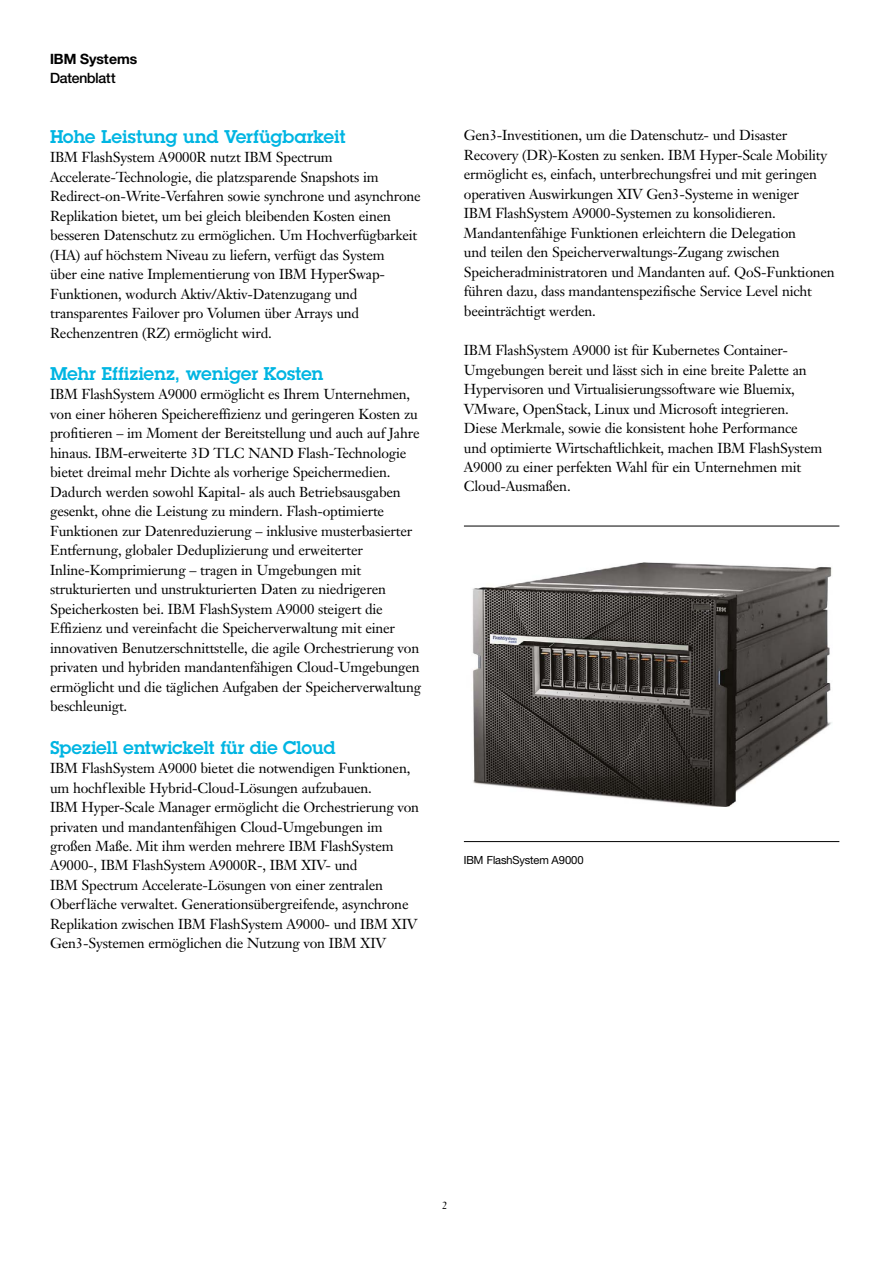
<style>
.page{position:relative;width:893px;height:1263px;background:#fff}
.page>*{position:absolute;margin:0;border:0;box-sizing:border-box;transform-origin:0 0}
.t1{font:600 18px "Lubalinfor IBM";color:#00b5e2}
.t2{font:14.25px/19.5px "Janson Text LT Pro";letter-spacing:-.015em;color:#000}
.t3{font:500 14.25px "Helv Neuefor IBM";letter-spacing:-.01em;color:#000}
.t4{font:700 14.25px "Helv Neuefor IBM";color:#000}
.t5{font:11.25px "Helv Neuefor IBM";letter-spacing:-.005em;color:#000}
.t6{font:10.5px "Janson Text LT Pro";color:#000}
</style>
<div class="page">
<hr style="left:464px;top:526px;width:375px;height:1px;background:#000">
<hr style="left:464px;top:841px;width:375px;height:1px;background:#000">
<img style="left:472px;top:562px;width:360px;height:244px">
<p class="t4" style="left:50px;top:50px;width:89px">IBM Systems</p>
<p class="t3" style="left:50px;top:70px;width:67px">Datenblatt</p>
<h2 class="t1" style="left:50px;top:124px;width:297px">Hohe Leistung und Verfügbarkeit</h2>
<p class="t2" style="left:50px;top:147px;width:372px">IBM FlashSystem A9000R nutzt IBM Spectrum Accelerate-Technologie, die platzsparende Snapshots im Redirect-on-Write-Verfahren sowie synchrone und asynchrone Replikation bietet, um bei gleich bleibenden Kosten einen besseren Datenschutz zu ermöglichen. Um Hochverfügbarkeit (HA) auf höchstem Niveau zu liefern, verfügt das System<br>über eine native Implementierung von IBM HyperSwap-Funktionen, wodurch Aktiv/Aktiv-Datenzugang und transparentes Failover pro Volumen über Arrays und Rechenzentren (RZ) ermöglicht wird.</p>
<h2 class="t1" style="left:50px;top:361px;width:275px">Mehr Effizienz, weniger Kosten</h2>
<p class="t2" style="left:50px;top:385px;width:372px">IBM FlashSystem A9000 ermöglicht es Ihrem Unternehmen, von einer höheren Speichereffizienz und geringeren Kosten zu profitieren – im Moment der Bereitstellung und auch auf Jahre hinaus. IBM-erweiterte 3D TLC NAND Flash-Technologie bietet dreimal mehr Dichte als vorherige Speichermedien.<br>Dadurch werden sowohl Kapital- als auch Betriebsausgaben gesenkt, ohne die Leistung zu mindern. Flash-optimierte Funktionen zur Datenreduzierung – inklusive musterbasierter Entfernung, globaler Deduplizierung und erweiterter Inline-Komprimierung – tragen in Umgebungen mit strukturierten und unstrukturierten Daten zu niedrigeren Speicherkosten bei. IBM FlashSystem A9000 steigert die Effizienz und vereinfacht die Speicherverwaltung mit einer innovativen Benutzerschnittstelle, die agile Orchestrierung von privaten und hybriden mandantenfähigen Cloud-Umgebungen ermöglicht und die täglichen Aufgaben der Speicherverwaltung beschleunigt.</p>
<h2 class="t1" style="left:50px;top:735px;width:287px">Speziell entwickelt für die Cloud</h2>
<p class="t2" style="left:50px;top:758px;width:370px">IBM FlashSystem A9000 bietet die notwendigen Funktionen, um hochflexible Hybrid-Cloud-Lösungen aufzubauen.<br>IBM Hyper-Scale Manager ermöglicht die Orchestrierung von privaten und mandantenfähigen Cloud-Umgebungen im großen Maße. Mit ihm werden mehrere IBM FlashSystem A9000-, IBM FlashSystem A9000R-, IBM XIV- und<br>IBM Spectrum Accelerate-Lösungen von einer zentralen Oberfläche verwaltet. Generationsübergreifende, asynchrone Replikation zwischen IBM FlashSystem A9000- und IBM XIV Gen3-Systemen ermöglichen die Nutzung von IBM XIV</p>
<p class="t2" style="left:464px;top:126px;width:372px">Gen3-Investitionen, um die Datenschutz- und Disaster Recovery (DR)-Kosten zu senken. IBM Hyper-Scale Mobility ermöglicht es, einfach, unterbrechungsfrei und mit geringen operativen Auswirkungen XIV Gen3-Systeme in weniger<br>IBM FlashSystem A9000-Systemen zu konsolidieren.<br>Mandantenfähige Funktionen erleichtern die Delegation<br>und teilen den Speicherverwaltungs-Zugang zwischen Speicheradministratoren und Mandanten auf. QoS-Funktionen führen dazu, dass mandantenspezifische Service Level nicht beeinträchtigt werden.</p>
<p class="t2" style="left:464px;top:340px;width:360px">IBM FlashSystem A9000 ist für Kubernetes Container-Umgebungen bereit und lässt sich in eine breite Palette an Hypervisoren und Virtualisierungssoftware wie Bluemix, VMware, OpenStack, Linux und Microsoft integrieren.<br>Diese Merkmale, sowie die konsistent hohe Performance und optimierte Wirtschaftlichkeit, machen IBM FlashSystem A9000 zu einer perfekten Wahl für ein Unternehmen mit Cloud-Ausmaßen.</p>
<p class="t5" style="left:464px;top:853px;width:121px">IBM FlashSystem A9000</p>
<p class="t6" style="left:442px;top:1199px;width:7px">2</p>
</div>
